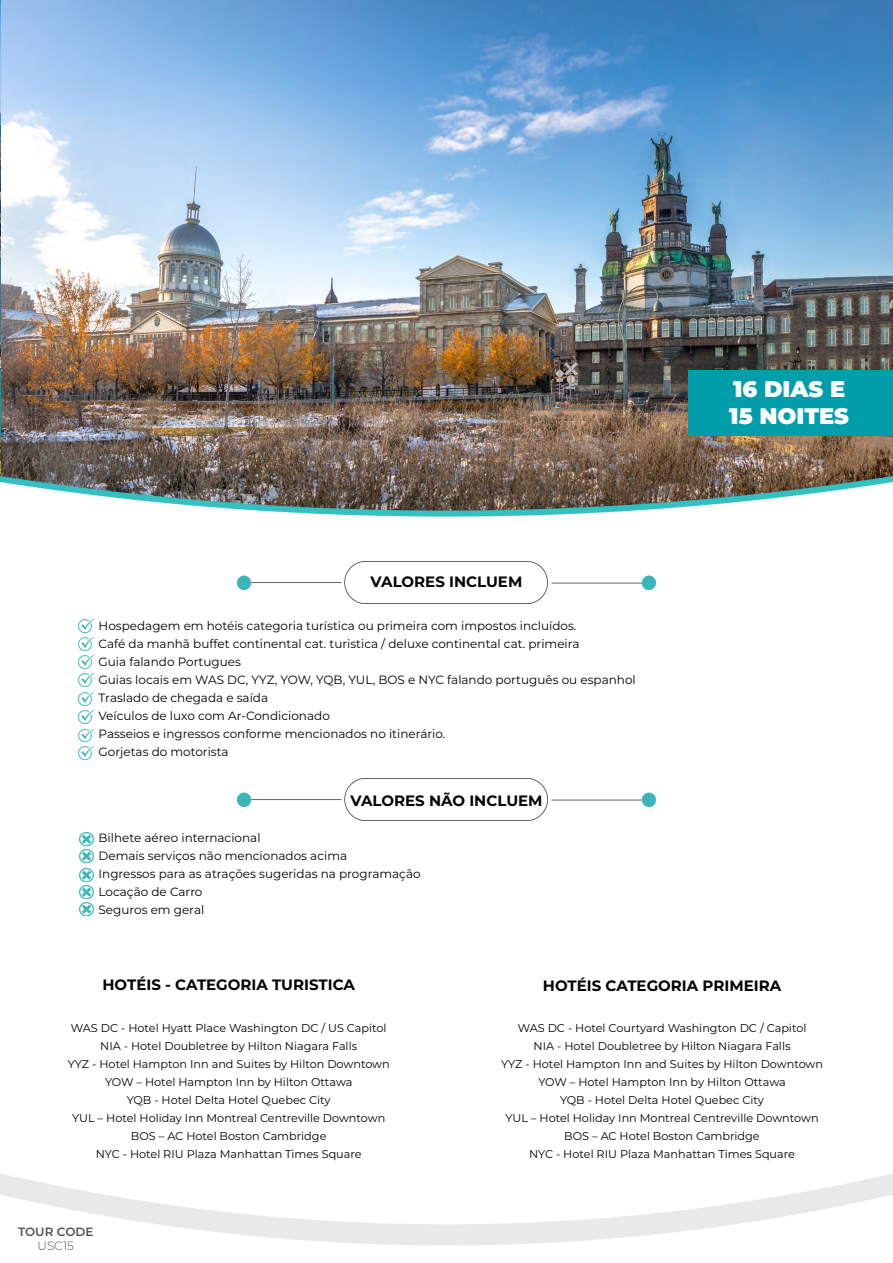
<style>
.page{position:relative;width:893px;height:1263px;background:#fff}
.page>*{position:absolute;margin:0;border:0;box-sizing:border-box;transform-origin:0 0}
.t1{font:900 22.5px/27px "Montserrat";color:#fff}
.t2{font:700 15px "Montserrat";color:#000}
.t3{font:12px/18px "Montserrat";color:#000}
.t4{font:600 12px "Montserrat";color:#525252}
.t5{font:300 12px "Montserrat";color:#525252}
.t6{font:11.25px/18px "Montserrat";color:#000;text-align:center}
</style>
<div class="page">
<img style="left:0;top:0;width:893px;height:476px">
<img style="left:0;top:476px;width:893px;height:7px">
<img style="left:6px;top:483px;width:881px;height:104px">
<div style="left:688px;top:371px;width:205px;height:65px;background:#009daa"></div>
<img style="left:238px;top:561px;width:417px;height:43px">
<img style="left:238px;top:778px;width:417px;height:43px">
<img style="left:78px;top:620px;width:15px;height:12px">
<img style="left:78px;top:655px;width:15px;height:13px">
<img style="left:78px;top:693px;width:15px;height:12px">
<img style="left:78px;top:746px;width:15px;height:13px">
<img style="left:78px;top:729px;width:15px;height:13px">
<img style="left:78px;top:638px;width:15px;height:12px">
<img style="left:78px;top:673px;width:15px;height:13px">
<img style="left:78px;top:711px;width:15px;height:12px">
<svg style="left:80px;top:833px;width:13px;height:30px"></svg>
<svg style="left:80px;top:869px;width:13px;height:47px"></svg>
<hr style="left:0;top:371px;width:1px;height:65px;background:#009daa">
<h2 class="t2" style="left:371px;top:571px;width:153px">VALORES INCLUEM</h2>
<p class="t3" style="left:99px;top:617px;width:539px">Hospedagem em hotéis categoria turística ou primeira com impostos incluídos.<br>Café da manhã buffet continental cat. turistica / deluxe continental cat. primeira<br>Guia falando Portugues<br>Guias locais em WAS DC, YYZ, YOW, YQB, YUL, BOS e NYC falando português ou espanhol Traslado de chegada e saída<br>Veículos de luxo com Ar-Condicionado<br>Passeios e ingressos conforme mencionados no itinerário.<br>Gorjetas do motorista</p>
<h2 class="t2" style="left:350px;top:790px;width:194px">VALORES NÃO INCLUEM</h2>
<p class="t3" style="left:99px;top:828px;width:324px">Bilhete aéreo internacional<br>Demais serviços não mencionados acima<br>Ingressos para as atrações sugeridas na programação<br>Locação de Carro<br>Seguros em geral</p>
<h1 class="t1" style="left:729px;top:374px;width:121px">16 DIAS E<br>15 NOITES</h1>
<h2 class="t2" style="left:102px;top:974px;width:254px">HOTÉIS - CATEGORIA TURISTICA</h2>
<h2 class="t2" style="left:543px;top:975px;width:240px">HOTÉIS CATEGORIA PRIMEIRA</h2>
<p class="t6" style="left:68px;top:1018px;width:324px">WAS DC - Hotel Hyatt Place Washington DC / US Capitol NIA - Hotel Doubletree by Hilton Niagara Falls<br>YYZ - Hotel Hampton Inn and Suites by Hilton Downtown YOW – Hotel Hampton Inn by Hilton Ottawa<br>YQB - Hotel Delta Hotel Quebec City<br>YUL – Hotel Holiday Inn Montreal Centreville Downtown BOS – AC Hotel Boston Cambridge<br>NYC - Hotel RIU Plaza Manhattan Times Square</p>
<p class="t6" style="left:501px;top:1018px;width:324px">WAS DC - Hotel Courtyard Washington DC / Capitol<br>NIA - Hotel Doubletree by Hilton Niagara Falls<br>YYZ - Hotel Hampton Inn and Suites by Hilton Downtown YOW – Hotel Hampton Inn by Hilton Ottawa<br>YQB - Hotel Delta Hotel Quebec City<br>YUL – Hotel Holiday Inn Montreal Centreville Downtown BOS – AC Hotel Boston Cambridge<br>NYC - Hotel RIU Plaza Manhattan Times Square</p>
<p class="t4" style="left:18px;top:1223px;width:77px">TOUR CODE</p>
<p class="t5" style="left:37px;top:1238px;width:38px">USC15</p>
</div>
